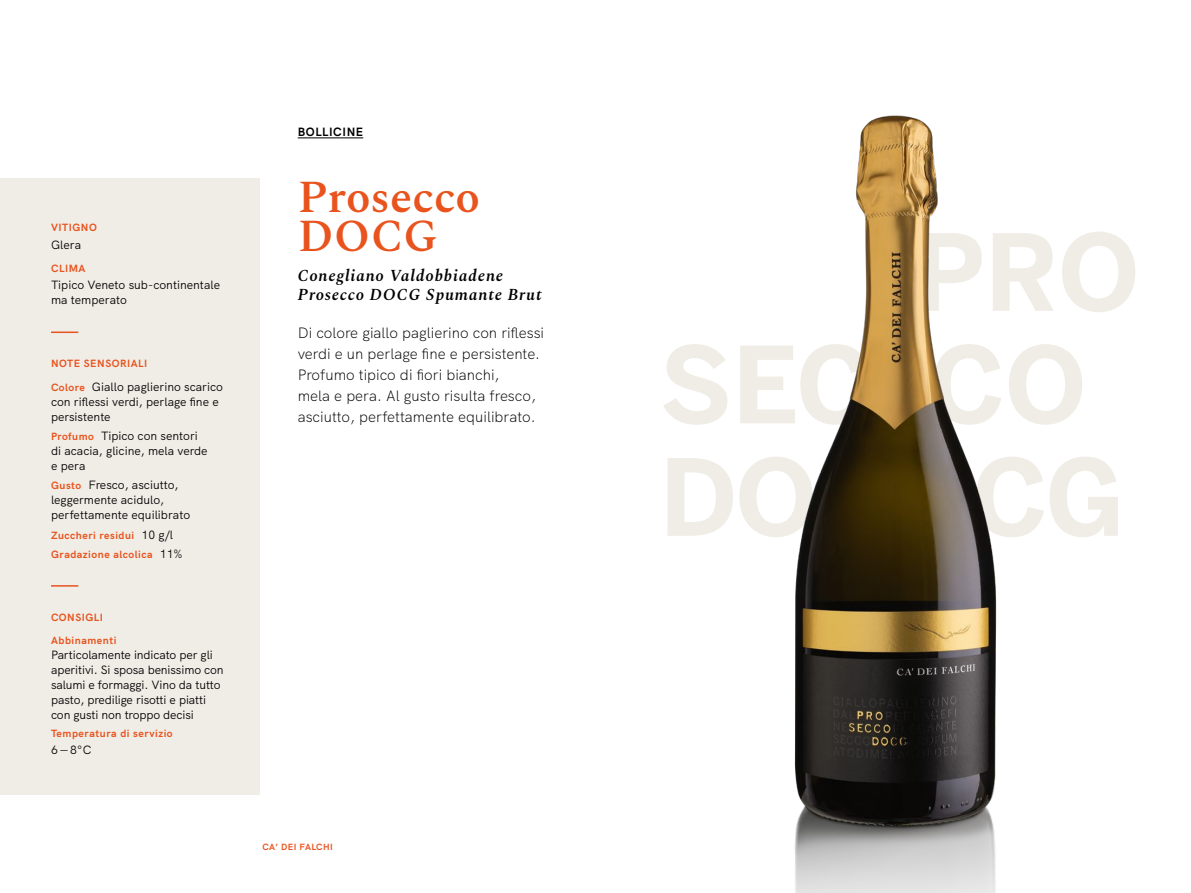
<style>
.page{position:relative;width:1191px;height:893px;background:#fff}
.page>*{position:absolute;margin:0;border:0;box-sizing:border-box;transform-origin:0 0}
.t1{font:600 45px/39px "Spectral";color:#e9531d}
.t2{font:italic 600 16.5px/19.8px "Spectral";letter-spacing:.05em;color:#000}
.t3{font:300 15px/21px "HK Grotesk";color:#000}
.t4{font:12px/15px "HK Grotesk";letter-spacing:-.005em;color:#000}
.t5{font:700 12px "HK Grotesk";letter-spacing:.05em;color:#000}
.t6{font:700 10.5px/19.2px "HK Grotesk";letter-spacing:.05em;color:#e9531d}
.t7{font:700 9px "HK Grotesk";letter-spacing:.05em;color:#e9531d}
.s1{font-weight:700;font-size:10.5px;color:#e9531d}
.s2{font-weight:400;font-size:12px;color:#000}
</style>
<div class="page">
<div style="left:0;top:179px;width:259px;height:616px;background:#f0ede7"></div>
<img style="left:664px;top:115px;width:471px;height:778px">
<svg style="left:51px;top:332px;width:27px;height:1px"></svg>
<hr style="left:51px;top:585px;width:27px;height:2px;background:#e9531d">
<hr style="left:298px;top:138px;width:65px;height:1px;background:#000">
<p class="t6" style="left:51px;top:217px;width:47px">VITIGNO</p>
<p class="t4" style="left:51px;top:236px;width:32px">Glera</p>
<p class="t6" style="left:51px;top:258px;width:36px">CLIMA</p>
<p class="t4" style="left:51px;top:276px;width:170px">Tipico Veneto sub-continentale ma temperato</p>
<p class="t6" style="left:51px;top:353px;width:98px">NOTE SENSORIALI</p>
<p class="t4" style="left:51px;top:378px;width:173px"><span class="s1">Colore</span> Giallo paglierino scarico con riflessi verdi, perlage fine e persistente</p>
<p class="t4" style="left:51px;top:427px;width:158px"><span class="s1">Profumo</span> Tipico con sentori di acacia, glicine, mela verde e pera</p>
<p class="t4" style="left:51px;top:477px;width:141px"><span class="s1">Gusto</span> Fresco, asciutto, leggermente acidulo, perfettamente equilibrato</p>
<p class="t6" style="left:51px;top:524px;width:133px">Zuccheri residui <span class="s2">10 g/l<br></span>Gradazione alcolica <span class="s2">11%</span></p>
<p class="t6" style="left:51px;top:607px;width:54px">CONSIGLI</p>
<p class="t6" style="left:51px;top:630px;width:67px">Abbinamenti</p>
<p class="t4" style="left:51px;top:647px;width:174px">Particolamente indicato per gli aperitivi. Si sposa benissimo con salumi e formaggi. Vino da tutto pasto, predilige risotti e piatti con gusti non troppo decisi</p>
<p class="t6" style="left:51px;top:723px;width:123px">Temperatura di servizio</p>
<p class="t4" style="left:51px;top:742px;width:42px">6―8°C</p>
<p class="t5" style="left:298px;top:123px;width:67px">BOLLICINE</p>
<h1 class="t1" style="left:298px;top:174px;width:184px">Prosecco<br>DOCG</h1>
<h2 class="t2" style="left:298px;top:264px;width:245px">Conegliano Valdobbiadene<br>Prosecco DOCG Spumante Brut</h2>
<p class="t3" style="left:298px;top:321px;width:248px">Di colore giallo paglierino con riflessi verdi e un perlage fine e persistente.<br>Profumo tipico di fiori bianchi,<br>mela e pera. Al gusto risulta fresco, asciutto, perfettamente equilibrato.</p>
<p class="t7" style="left:262px;top:840px;width:72px">CA’ DEI FALCHI</p>
</div>
